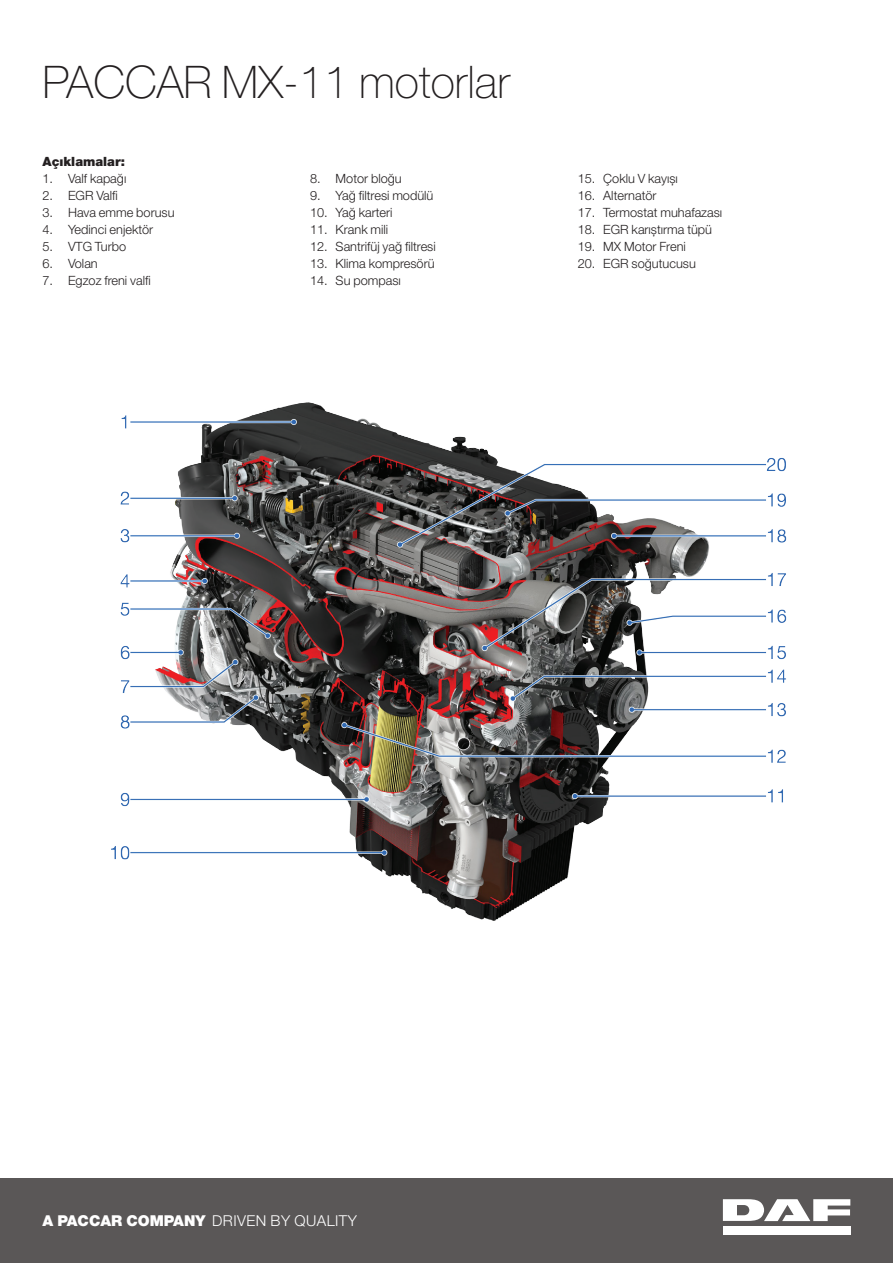
<style>
.page{position:relative;width:893px;height:1263px;background:#fff}
.page>*{position:absolute;margin:0;border:0;box-sizing:border-box;transform-origin:0 0}
.t1{font:100 45px "Helvetica Neue LT Pro";color:#231f20}
.t2{font:300 15px "Helvetica Neue LT Pro";letter-spacing:.03em;color:#fff}
.t3{font:300 12.75px "Helvetica Neue LT Pro";color:#231f20}
.t4{font:900 12.75px "Helvetica Neue LT Pro";color:#231f20}
.s1{font-weight:900}
</style>
<div class="page">
<img style="left:111px;top:402px;width:676px;height:519px">
<div style="left:0;top:1178px;width:893px;height:85px;background:#5a5757"></div>
<div style="left:723px;top:1226px;width:127px;height:8px;background:#fff"></div>
<svg style="left:723px;top:1199px;width:127px;height:22px"></svg>
<h1 class="t1" style="left:43px;top:56px;width:469px">PACCAR MX-11 motorlar</h1>
<p class="t4" style="left:43px;top:154px;width:84px">Açıklamalar:</p>
<p class="t3" style="left:43px;top:171px;width:85px">1. Valf kapağı</p>
<p class="t3" style="left:43px;top:188px;width:77px">2. EGR Valfi</p>
<p class="t3" style="left:43px;top:205px;width:134px">3. Hava emme borusu</p>
<p class="t3" style="left:43px;top:222px;width:112px">4. Yedinci enjektör</p>
<p class="t3" style="left:43px;top:239px;width:85px">5. VTG Turbo</p>
<p class="t3" style="left:43px;top:256px;width:57px">6. Volan</p>
<p class="t3" style="left:43px;top:273px;width:110px">7. Egzoz freni valfi</p>
<p class="t3" style="left:310px;top:171px;width:93px">8. Motor bloğu</p>
<p class="t3" style="left:310px;top:188px;width:125px">9. Yağ filtresi modülü</p>
<p class="t3" style="left:310px;top:205px;width:84px">10. Yağ karteri</p>
<p class="t3" style="left:310px;top:222px;width:80px">11. Krank mili</p>
<p class="t3" style="left:310px;top:239px;width:127px">12. Santrifüj yağ filtresi</p>
<p class="t3" style="left:310px;top:256px;width:126px">13. Klima kompresörü</p>
<p class="t3" style="left:310px;top:273px;width:92px">14. Su pompası</p>
<p class="t3" style="left:578px;top:171px;width:102px">15. Çoklu V kayışı</p>
<p class="t3" style="left:578px;top:188px;width:80px">16. Alternatör</p>
<p class="t3" style="left:578px;top:205px;width:146px">17. Termostat muhafazası</p>
<p class="t3" style="left:578px;top:222px;width:136px">18. EGR karıştırma tüpü</p>
<p class="t3" style="left:578px;top:239px;width:110px">19. MX Motor Freni</p>
<p class="t3" style="left:578px;top:256px;width:120px">20. EGR soğutucusu</p>
<p class="t2" style="left:43px;top:1211px;width:316px"><span class="s1">A PACCAR COMPANY</span> DRIVEN BY QUALITY</p>
</div>
